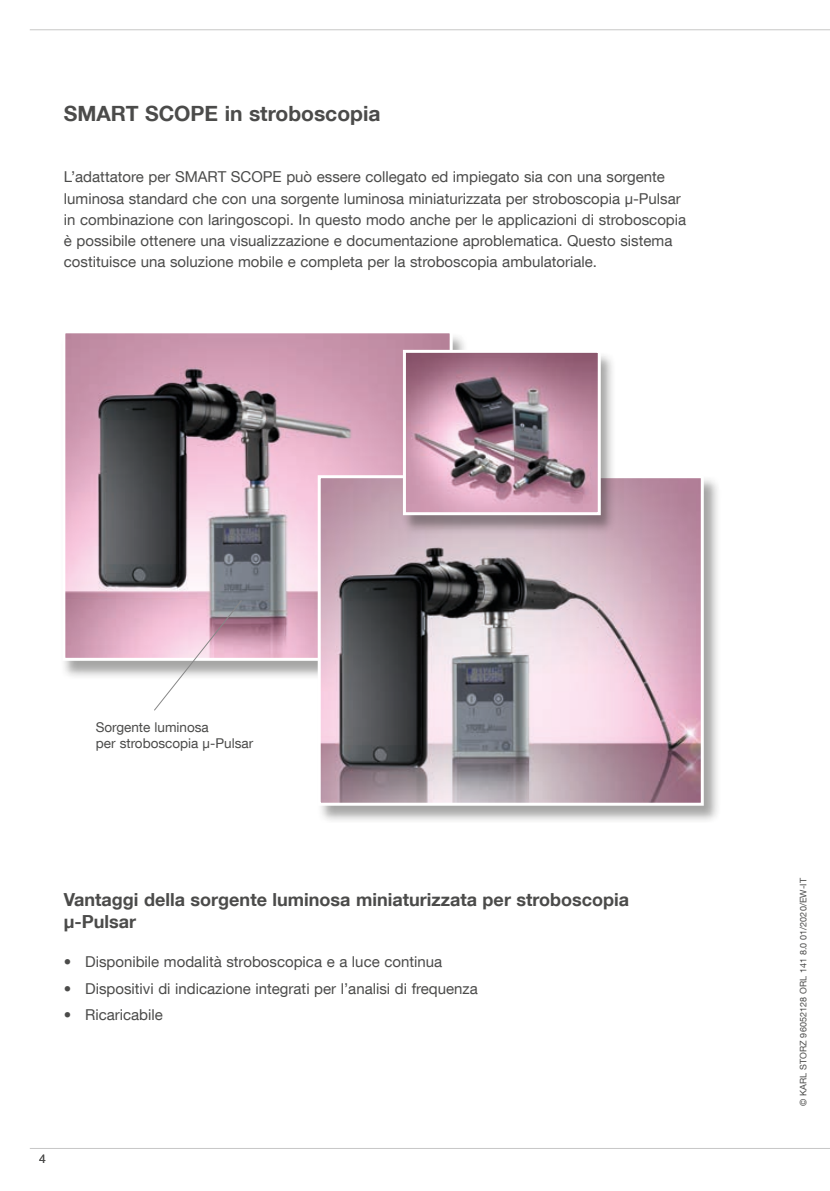
<style>
.page{position:relative;width:830px;height:1191px;background:#fff}
.page>*{position:absolute;margin:0;border:0;box-sizing:border-box;transform-origin:0 0}
.t1{font:700 21px "KS Helvetica Neue";color:#4b4b4a}
.t2{font:700 18px/21.6px "KS Helvetica Neue";color:#4b4b4a}
.t3{font:15px/21px "KS Helvetica Neue";color:#4b4b4a}
.t4{font:13.5px/16.2px "KS Helvetica Neue";color:#4b4b4a}
.t5{font:12px "KS Helvetica Neue";color:#4b4b4a}
.t6{font:9px "KS Helvetica Neue";letter-spacing:.01em;color:#4b4b4a}
</style>
<div class="page">
<hr style="left:30px;top:29px;width:799px;height:1px;background:#c7c7c6">
<hr style="left:30px;top:1148px;width:799px;height:1px;background:#c7c7c6">
<div style="left:60px;top:331px;width:408px;height:349px;background:#1d1d1b;opacity:.4"></div>
<img style="left:66px;top:334px;width:382px;height:323px">
<div style="left:62px;top:330px;width:390px;height:331px;border:3px solid #fff"></div>
<div style="left:317px;top:475px;width:404px;height:348px;background:#1d1d1b;opacity:.4"></div>
<img style="left:321px;top:479px;width:378px;height:322px">
<div style="left:317px;top:475px;width:386px;height:330px;border:3px solid #fff"></div>
<svg style="left:153px;top:599px;width:89px;height:112px"></svg>
<div style="left:400px;top:351px;width:216px;height:183px;background:#1d1d1b;opacity:.4"></div>
<img style="left:407px;top:354px;width:189px;height:157px">
<div style="left:403px;top:350px;width:197px;height:165px;border:3px solid #fff"></div>
<h1 class="t1" style="left:64px;top:101px;width:318px">SMART SCOPE in stroboscopia</h1>
<p class="t3" style="left:64px;top:166px;width:623px">L’adattatore per SMART SCOPE può essere collegato ed impiegato sia con una sorgente luminosa standard che con una sorgente luminosa miniaturizzata per stroboscopia µ-Pulsar in combinazione con laringoscopi. In questo modo anche per le applicazioni di stroboscopia è possibile ottenere una visualizzazione e documentazione aproblematica. Questo sistema costituisce una soluzione mobile e completa per la stroboscopia ambulatoriale.</p>
<p class="t4" style="left:96px;top:719px;width:159px">Sorgente luminosa<br>per stroboscopia µ-Pulsar</p>
<p class="t2" style="left:64px;top:888px;width:566px">Vantaggi della sorgente luminosa miniaturizzata per stroboscopia µ-Pulsar</p>
<p class="t3" style="left:64px;top:950px;width:380px">• Disponibile modalità stroboscopica e a luce continua</p>
<p class="t3" style="left:64px;top:977px;width:415px">• Dispositivi di indicazione integrati per l’analisi di frequenza</p>
<p class="t3" style="left:64px;top:1003px;width:101px">• Ricaricabile</p>
<p class="t5" style="left:39px;top:1151px;width:8px">4</p>
<p class="t6" style="left:797px;top:1106px;width:229px;rotate:-90deg">© KARL STORZ 96052128 ORL 141 8.0 01/2020/EW-IT</p>
</div>
